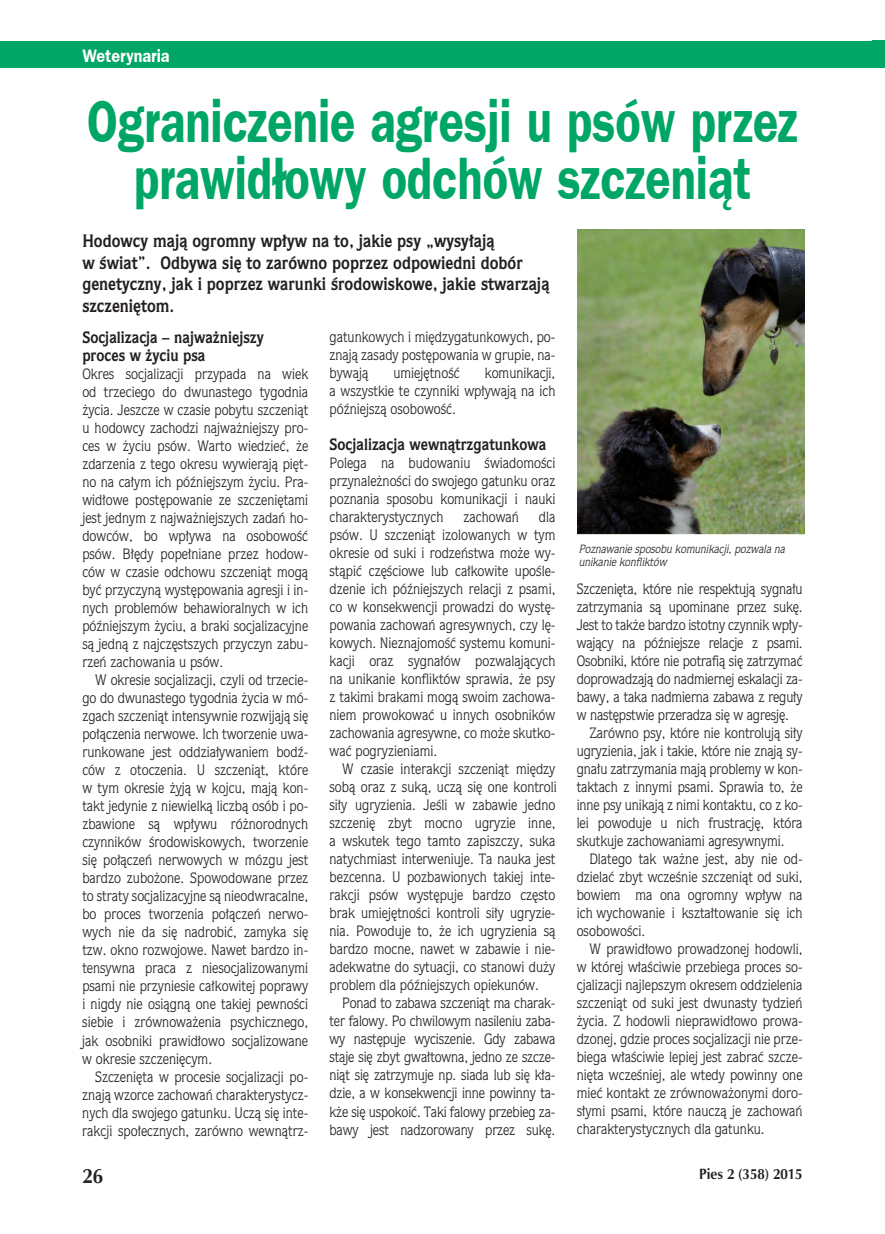
<style>
.page{position:relative;width:885px;height:1234px;background:#fff}
.page>*{position:absolute;margin:0;border:0;box-sizing:border-box;transform-origin:0 0}
.t1{font:700 60px/57px "Frankfurt Gothic";color:#00a665;text-align:center;scale:.78 1}
.t2{font:21px "Zapf Humnst PL Bold A";color:#231f20;scale:.9 1}
.t3{font:700 18px/21.6px "Quorum PL";color:#231f20;scale:.9 1}
.t4{font:700 18px "Frankfurt Gothic";color:#fff;scale:.9 1}
.t5{font:700 16.5px/18px "Quorum PL";color:#231f20;scale:.9 1}
.t6{font:15px/18px "Quorum PL";color:#231f20;text-align:justify;scale:.9 1}
.t7{font:15px "Zapf Humnst PL Bold A";color:#231f20;scale:.9 1}
.t8{font:italic 12px/13.5px "Quorum PL";color:#231f20;scale:.9 1}
</style>
<div class="page">
<div style="left:0;top:41px;width:872px;height:27px;background:#00a665"></div>
<img style="left:577px;top:229px;width:227px;height:305px">
<div style="left:872px;top:40px;width:12px;height:28px;background:#00a665"></div>
<p class="t4" style="left:82px;top:45px;width:99px">Weterynaria</p>
<h1 class="t1" style="left:87px;top:93px;width:912px">Ograniczenie agresji u psów przez prawidłowy odchów szczeniąt</h1>
<p class="t3" style="left:82px;top:232px;width:520px">Hodowcy mają ogromny wpływ na to, jakie psy „wysyłają<br>w świat”. Odbywa się to zarówno poprzez odpowiedni dobór genetyczny, jak i poprzez warunki środowiskowe, jakie stwarzają szczeniętom.</p>
<p class="t5" style="left:82px;top:330px;width:203px">Socjalizacja – najważniejszy proces w życiu psa</p>
<p class="t6" style="left:82px;top:366px;width:252px">Okres socjalizacji przypada na wiek od trzeciego do dwunastego tygodnia życia. Jeszcze w czasie pobytu szczeniąt u hodowcy zachodzi najważniejszy pro&shy;ces w życiu psów. Warto wiedzieć, że zdarzenia z tego okresu wywierają pięt&shy;no na całym ich późniejszym życiu. Pra&shy;widłowe postępowanie ze szczeniętami jest jednym z najważniejszych zadań ho&shy;dowców, bo wpływa na osobowość psów. Błędy popełniane przez hodow&shy;ców w czasie odchowu szczeniąt mogą być przyczyną występowania agresji i in&shy;nych problemów behawioralnych w ich późniejszym życiu, a braki socjalizacyjne są jedną z najczęstszych przyczyn zabu&shy;rzeń zachowania u psów.</p>
<p class="t6" style="left:82px;top:672px;width:252px;text-indent:13px">W okresie socjalizacji, czyli od trzecie&shy;go do dwunastego tygodnia życia w mó&shy;zgach szczeniąt intensywnie rozwijają się połączenia nerwowe. Ich tworzenie uwa&shy;runkowane jest oddziaływaniem bodź&shy;ców z otoczenia. U szczeniąt, które w tym okresie żyją w kojcu, mają kon&shy;takt jedynie z niewielką liczbą osób i po&shy;zbawione są wpływu różnorodnych czynników środowiskowych, tworzenie się połączeń nerwowych w mózgu jest bardzo zubożone. Spowodowane przez to straty socjalizacyjne są nieodwracalne, bo proces tworzenia połączeń nerwo&shy;wych nie da się nadrobić, zamyka się tzw. okno rozwojowe. Nawet bardzo in&shy;tensywna praca z niesocjalizowanymi psami nie przyniesie całkowitej poprawy i nigdy nie osiągną one takiej pewności siebie i zrównoważenia psychicznego, jak osobniki prawidłowo socjalizowane w okresie szczenięcym.</p>
<p class="t6" style="left:82px;top:1068px;width:252px;text-indent:13px">Szczenięta w procesie socjalizacji po&shy;znają wzorce zachowań charakterystycz&shy;nych dla swojego gatunku. Uczą się inte&shy;rakcji społecznych, zarówno wewnątrz-</p>
<p class="t6" style="left:329px;top:329px;width:252px">gatunkowych i międzygatunkowych, po&shy;znają zasady postępowania w grupie, na&shy;bywają</p>
<p class="t6" style="left:329px;top:365px;width:252px;text-indent:155px">komunikacji, a wszystkie te czynniki wpływają na ich późniejszą osobowość.</p>
<p class="t5" style="left:329px;top:437px;width:242px">Socjalizacja wewnątrzgatunkowa</p>
<p class="t6" style="left:329px;top:455px;width:252px">Polega na budowaniu świadomości przynależności do swojego gatunku oraz poznania sposobu komunikacji i nauki charakterystycznych</p>
<p class="t6" style="left:393px;top:365px;width:75px">umiejętność</p>
<p class="t6" style="left:329px;top:509px;width:252px;text-indent:209px">dla psów. U szczeniąt izolowanych w tym okresie od suki i rodzeństwa może wy&shy;stąpić częściowe lub całkowite upośle&shy;dzenie ich późniejszych relacji z psami, co w konsekwencji prowadzi do wystę&shy;powania zachowań agresywnych, czy lę&shy;kowych. Nieznajomość systemu komuni&shy;kacji oraz sygnałów pozwalających na unikanie konfliktów sprawia, że psy z takimi brakami mogą swoim zachowa&shy;niem prowokować u innych osobników zachowania agresywne, co może skutko&shy;wać pogryzieniami.</p>
<p class="t6" style="left:329px;top:761px;width:254px;text-indent:13px">W czasie interakcji szczeniąt między sobą oraz z suką, uczą się one kontroli siły ugryzienia. Jeśli w zabawie jedno szczenię zbyt mocno ugryzie inne, a wskutek tego tamto zapiszczy, suka natychmiast interweniuje. Ta nauka jest bezcenna. U pozbawionych takiej inte&shy;rakcji psów występuje bardzo często brak umiejętności kontroli siły ugryzie&shy;nia. Powoduje to, że ich ugryzienia są bardzo mocne, nawet w zabawie i nie&shy;adekwatne do sytuacji, co stanowi duży problem dla późniejszych opiekunów.</p>
<p class="t6" style="left:329px;top:995px;width:252px;text-indent:13px">Ponad to zabawa szczeniąt ma charak&shy;ter falowy. Po chwilowym nasileniu zaba&shy;wy następuje wyciszenie. Gdy zabawa staje się zbyt gwałtowna, jedno ze szcze&shy;niąt się zatrzymuje np. siada lub się kła&shy;dzie, a w konsekwencji inne powinny ta&shy;kże się uspokoić. Taki falowy przebieg za&shy;bawy jest nadzorowany przez sukę.</p>
<p class="t6" style="left:463px;top:509px;width:63px">zachowań</p>
<p class="t8" style="left:578px;top:543px;width:233px">Poznawanie sposobu komunikacji, pozwala na unikanie konfliktów</p>
<p class="t6" style="left:576px;top:581px;width:252px">Szczenięta, które nie respektują sygnału</p>
<p class="t6" style="left:576px;top:599px;width:252px">zatrzymania są upominane przez sukę.</p>
<p class="t6" style="left:576px;top:617px;width:252px">Jest to także bardzo istotny czynnik wpły-</p>
<p class="t6" style="left:576px;top:635px;width:252px">wający na późniejsze relacje z psami.</p>
<p class="t6" style="left:576px;top:653px;width:252px">Osobniki, które nie potrafią się zatrzymać</p>
<p class="t6" style="left:576px;top:671px;width:252px">doprowadzają do nadmiernej eskalacji za-</p>
<p class="t6" style="left:576px;top:689px;width:252px">bawy, a taka nadmierna zabawa z reguły</p>
<p class="t6" style="left:576px;top:707px;width:237px">w następstwie przeradza się w agresję.</p>
<p class="t6" style="left:589px;top:725px;width:238px">Zarówno psy, które nie kontrolują siły</p>
<p class="t6" style="left:576px;top:743px;width:252px">ugryzienia, jak i takie, które nie znają sy-</p>
<p class="t6" style="left:576px;top:761px;width:252px">gnału zatrzymania mają problemy w kon-</p>
<p class="t6" style="left:576px;top:779px;width:252px">taktach z innymi psami. Sprawia to, że</p>
<p class="t6" style="left:576px;top:797px;width:252px">inne psy unikają z nimi kontaktu, co z ko-</p>
<p class="t6" style="left:576px;top:815px;width:252px">lei powoduje u nich frustrację, która</p>
<p class="t6" style="left:576px;top:833px;width:232px">skutkuje zachowaniami agresywnymi.</p>
<p class="t6" style="left:589px;top:851px;width:238px">Dlatego tak ważne jest, aby nie od-</p>
<p class="t6" style="left:576px;top:869px;width:252px">dzielać zbyt wcześnie szczeniąt od suki,</p>
<p class="t6" style="left:576px;top:887px;width:252px">bowiem ma ona ogromny wpływ na</p>
<p class="t6" style="left:576px;top:905px;width:252px">ich wychowanie i kształtowanie się ich</p>
<p class="t6" style="left:576px;top:923px;width:78px">osobowości.</p>
<p class="t6" style="left:589px;top:941px;width:238px">W prawidłowo prowadzonej hodowli,</p>
<p class="t6" style="left:576px;top:959px;width:252px">w której właściwie przebiega proces so-</p>
<p class="t6" style="left:576px;top:977px;width:252px">cjalizacji najlepszym okresem oddzielenia</p>
<p class="t6" style="left:576px;top:995px;width:252px">szczeniąt od suki jest dwunasty tydzień</p>
<p class="t6" style="left:576px;top:1013px;width:252px">życia. Z hodowli nieprawidłowo prowa-</p>
<p class="t6" style="left:576px;top:1031px;width:252px">dzonej, gdzie proces socjalizacji nie prze-</p>
<p class="t6" style="left:576px;top:1049px;width:252px">biega właściwie lepiej jest zabrać szcze-</p>
<p class="t6" style="left:576px;top:1067px;width:252px">nięta wcześniej, ale wtedy powinny one</p>
<p class="t6" style="left:576px;top:1085px;width:252px">mieć kontakt ze zrównoważonymi doro-</p>
<p class="t6" style="left:576px;top:1103px;width:252px">słymi psami, które nauczą je zachowań</p>
<p class="t6" style="left:576px;top:1121px;width:210px">charakterystycznych dla gatunku.</p>
<h2 class="t2" style="left:82px;top:1163px;width:25px">26</h2>
<p class="t7" style="left:699px;top:1164px;width:116px">Pies 2 (358) 2015</p>
</div>
